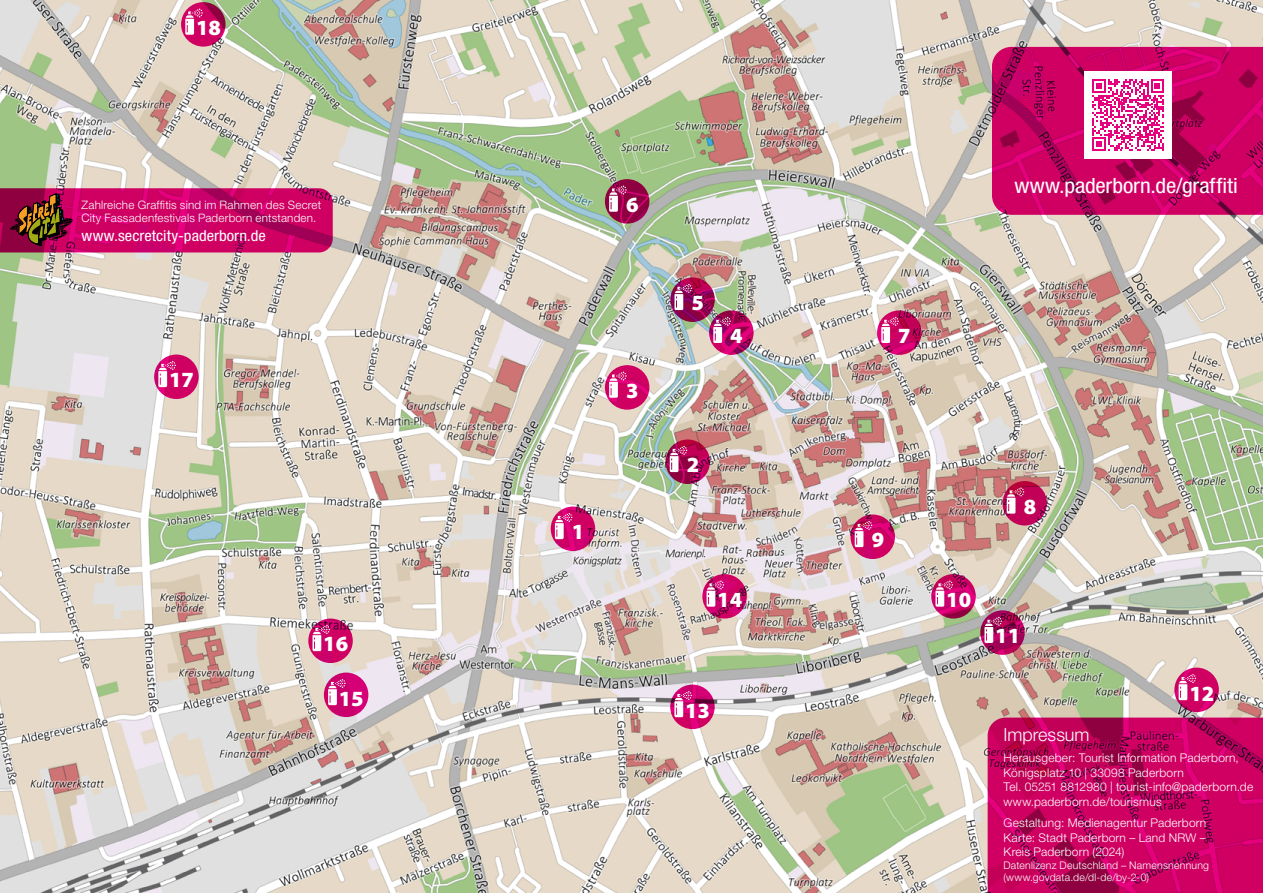
<style>
.page{position:relative;width:1263px;height:893px;background:#fff}
.page>*{position:absolute;margin:0;border:0;box-sizing:border-box;transform-origin:0 0}
.t1{font:900 21.75px "Myriad Pro";color:#fff}
.t2{font:condensed 21px "Helvetica Neue LT Std";letter-spacing:-.005em;color:#fff;scale:1.1 1}
.t3{font:300 18px "Helvetica Neue LT Std";color:#fff}
.t4{font:condensed 15.15px "Helvetica Neue LT Std";letter-spacing:.005em;color:#fff;scale:1.1 1}
.t5{font:300 12px/14.4px "Helvetica Neue LT Std";letter-spacing:.015em;color:#fff}
.t6{font:300 11.7px/13.4px "Helvetica Neue LT Std";letter-spacing:.015em;color:#fff}
.t7{font:300 10.5px/12.6px "Helvetica Neue LT Std";letter-spacing:.02em;color:#fff}
</style>
<div class="page">
<img style="left:0;top:0;width:1263px;height:893px">
<svg style="left:988px;top:718px;width:275px;height:175px;background:#c1005c"></svg>
<svg style="left:551px;top:507px;width:44px;height:44px"></svg>
<svg style="left:555px;top:513px;width:17px;height:26px"></svg>
<svg style="left:665px;top:439px;width:45px;height:45px"></svg>
<svg style="left:670px;top:446px;width:17px;height:26px"></svg>
<svg style="left:605px;top:365px;width:44px;height:45px"></svg>
<svg style="left:609px;top:372px;width:18px;height:26px"></svg>
<svg style="left:709px;top:310px;width:44px;height:45px"></svg>
<svg style="left:713px;top:317px;width:18px;height:26px"></svg>
<svg style="left:670px;top:277px;width:45px;height:45px"></svg>
<svg style="left:674px;top:284px;width:18px;height:26px"></svg>
<svg style="left:605px;top:179px;width:44px;height:45px"></svg>
<svg style="left:609px;top:186px;width:18px;height:26px"></svg>
<svg style="left:877px;top:310px;width:44px;height:45px"></svg>
<svg style="left:881px;top:317px;width:18px;height:26px"></svg>
<svg style="left:1002px;top:481px;width:45px;height:44px"></svg>
<svg style="left:1007px;top:487px;width:17px;height:27px"></svg>
<svg style="left:850px;top:514px;width:45px;height:45px"></svg>
<svg style="left:855px;top:521px;width:17px;height:26px"></svg>
<svg style="left:931px;top:574px;width:45px;height:44px"></svg>
<svg style="left:935px;top:580px;width:18px;height:27px"></svg>
<svg style="left:980px;top:610px;width:45px;height:45px"></svg>
<svg style="left:984px;top:617px;width:18px;height:26px"></svg>
<svg style="left:1174px;top:668px;width:45px;height:44px"></svg>
<svg style="left:1178px;top:674px;width:18px;height:26px"></svg>
<svg style="left:670px;top:685px;width:45px;height:44px"></svg>
<svg style="left:674px;top:691px;width:18px;height:26px"></svg>
<svg style="left:702px;top:574px;width:45px;height:44px"></svg>
<svg style="left:707px;top:580px;width:17px;height:27px"></svg>
<div style="left:324px;top:673px;width:44px;height:44px;background:linear-gradient(to right,#c90869,#d60078);border-radius:50%"></div>
<svg style="left:328px;top:679px;width:18px;height:26px"></svg>
<svg style="left:308px;top:618px;width:45px;height:45px"></svg>
<svg style="left:312px;top:625px;width:18px;height:26px"></svg>
<svg style="left:154px;top:355px;width:45px;height:44px"></svg>
<svg style="left:158px;top:361px;width:18px;height:26px"></svg>
<svg style="left:181px;top:2px;width:45px;height:45px"></svg>
<svg style="left:185px;top:9px;width:18px;height:26px"></svg>
<svg style="left:992px;top:47px;width:271px;height:168px;background:#c40160"></svg>
<div style="left:1084px;top:71px;width:88px;height:88px;background:#fff"></div>
<svg style="left:1092px;top:79px;width:72px;height:72px"></svg>
<svg style="left:0;top:188px;width:333px;height:64px;background:#bb075a"></svg>
<h1 class="t1" style="left:196px;top:13px;width:26px">18</h1>
<p class="t6" style="left:81px;top:198px;width:241px">Zahlreiche Graffitis sind im Rahmen des Secret<br>City Fassadenfestivals Paderborn entstanden.</p>
<p class="t4" style="left:81px;top:226px;width:169px">www.secretcity-paderborn.de</p>
<h1 class="t1" style="left:169px;top:366px;width:26px">17</h1>
<h1 class="t1" style="left:323px;top:630px;width:26px">16</h1>
<h1 class="t1" style="left:339px;top:684px;width:26px">15</h1>
<h1 class="t1" style="left:626px;top:190px;width:14px">6</h1>
<h1 class="t1" style="left:626px;top:376px;width:14px">3</h1>
<h1 class="t1" style="left:572px;top:518px;width:14px">1</h1>
<h1 class="t1" style="left:691px;top:289px;width:14px">5</h1>
<h1 class="t1" style="left:730px;top:321px;width:14px">4</h1>
<h1 class="t1" style="left:687px;top:451px;width:14px">2</h1>
<h1 class="t1" style="left:717px;top:585px;width:26px">14</h1>
<h1 class="t1" style="left:685px;top:696px;width:26px">13</h1>
<h1 class="t1" style="left:898px;top:321px;width:14px">7</h1>
<h2 class="t2" style="left:1014px;top:173px;width:205px">www.paderborn.de/graffiti</h2>
<h1 class="t1" style="left:872px;top:526px;width:14px">9</h1>
<h1 class="t1" style="left:1024px;top:492px;width:14px">8</h1>
<h1 class="t1" style="left:946px;top:585px;width:26px">10</h1>
<h1 class="t1" style="left:995px;top:621px;width:26px">11</h1>
<h1 class="t1" style="left:1189px;top:679px;width:26px">12</h1>
<h3 class="t3" style="left:1003px;top:723px;width:88px">Impressum</h3>
<p class="t5" style="left:1003px;top:751px;width:251px">Herausgeber: Tourist Information Paderborn, Königsplatz 10 | 33098 Paderborn<br>Tel. 05251 8812980 | tourist-info@paderborn.de www.paderborn.de/tourismus</p>
<p class="t5" style="left:1003px;top:815px;width:204px;text-align:justify">Gestaltung: Medienagentur Paderborn Karte: Stadt Paderborn – Land NRW – Kreis Paderborn (2024)</p>
<p class="t7" style="left:1003px;top:858px;width:207px">Datenlizenz Deutschland – Namensnennung (www.govdata.de/dl-de/by-2-0)</p>
</div>
